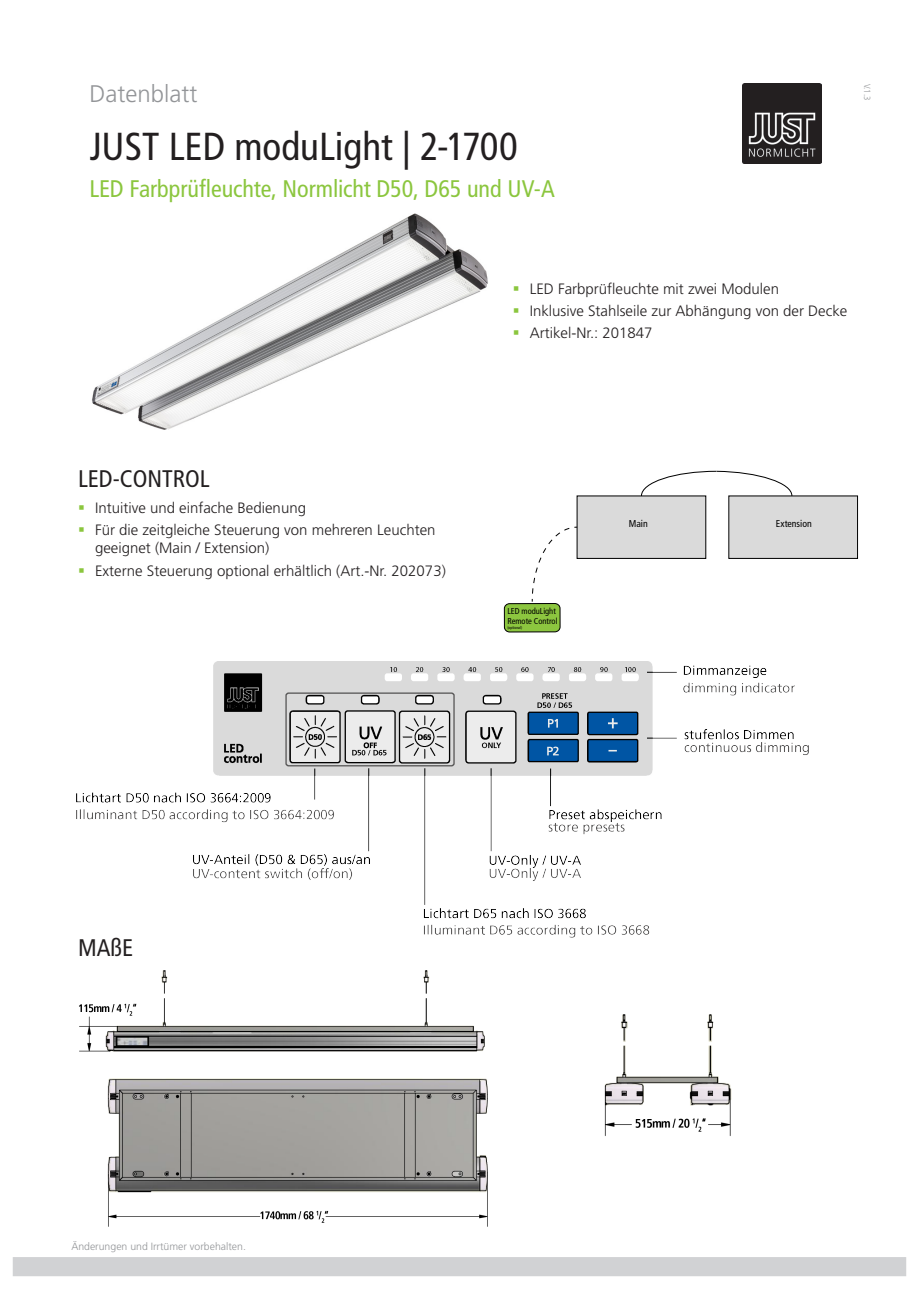
<style>
.page{position:relative;width:919px;height:1289px;background:#fff}
.page>*{position:absolute;margin:0;border:0;box-sizing:border-box;transform-origin:0 0}
.t1{font:condensed 39px "Frutiger LT Pro";color:#231f20}
.Headline_2{font:condensed 24px "Frutiger LT Pro";letter-spacing:-.005em;color:#8bc63e}
.Headline_2-2{font:condensed 24px "Frutiger LT Pro";color:#231f20}
.t2{font:300 24px "Frutiger LT Pro";color:#939598}
.Aufzählung{font:condensed 24px "Frutiger LT Pro";color:#231f20}
.t3{font:300 15px/18px "Frutiger LT Pro";color:#231f20}
.t4{font:300 10.5px "Frutiger LT Pro";color:#939598}
.t5{font:condensed 9.9px "Frutiger LT Pro";color:#000}
.t6{font:300 condensed 9px "Frutiger LT Pro";color:#939598}
.t7{font:condensed 8.55px/10.4px "Frutiger LT Pro";color:#000}
.t8{font:condensed 4.05px "Frutiger LT Pro";color:#000}
</style>
<div class="page">
<img style="left:742px;top:84px;width:79px;height:80px">
<div style="left:13px;top:1256px;width:893px;height:20px;background:#d1d2d4;border:2px solid #d1d2d4"></div>
<img style="left:92px;top:213px;width:396px;height:217px">
<div style="left:577px;top:496px;width:128px;height:62px;background:#dadada"></div>
<div style="left:728px;top:496px;width:129px;height:62px;background:#dadada"></div>
<div style="left:504px;top:603px;width:56px;height:29px;background:#8cc63f;border-radius:5px"></div>
<div style="left:504px;top:603px;width:56px;height:29px;border:1px solid #000;border-radius:5px"></div>
<svg style="left:641px;top:471px;width:151px;height:25px"></svg>
<svg style="left:531px;top:526px;width:46px;height:76px"></svg>
<img style="left:76px;top:661px;width:733px;height:276px">
<img style="left:79px;top:970px;width:406px;height:82px">
<img style="left:107px;top:1078px;width:381px;height:149px">
<img style="left:604px;top:1014px;width:128px;height:122px">
<p class="t2" style="left:89px;top:80px;width:110px">Datenblatt</p>
<p class="t1" style="left:89px;top:124px;width:430px">JUST LED moduLight | 2-1700</p>
<p class="Headline_2" style="left:89px;top:175px;width:467px">LED Farbprüfleuchte, Normlicht D50, D65 und UV-A</p>
<p class="t6" style="left:872px;top:84px;width:18px;rotate:90deg">V.1.3</p>
<p class="t3" style="left:529px;top:279px;width:251px">LED Farbprüfleuchte mit zwei Modulen</p>
<p class="t3" style="left:529px;top:302px;width:319px">Inklusive Stahlseile zur Abhängung von der Decke</p>
<p class="t3" style="left:529px;top:324px;width:124px">Artikel-Nr.: 201847</p>
<p class="Headline_2-2" style="left:78px;top:464px;width:133px">LED-CONTROL</p>
<p class="t3" style="left:95px;top:499px;width:212px">Intuitive und einfache Bedienung</p>
<p class="t3" style="left:95px;top:521px;width:342px">Für die zeitgleiche Steuerung von mehreren Leuchten geeignet (Main / Extension)</p>
<p class="t3" style="left:95px;top:561px;width:352px">Externe Steuerung optional erhältlich (Art.-Nr. 202073)</p>
<p class="t7" style="left:507px;top:605px;width:52px">LED moduLight<br>Remote Control</p>
<p class="t8" style="left:507px;top:625px;width:16px">(optional)</p>
<p class="t5" style="left:628px;top:518px;width:21px">Main</p>
<p class="t5" style="left:776px;top:517px;width:37px">Extension</p>
<p class="Aufzählung" style="left:78px;top:933px;width:57px">MAßE</p>
<p class="t4" style="left:71px;top:1240px;width:176px">Änderungen und Irrtümer vorbehalten.</p>
</div>
